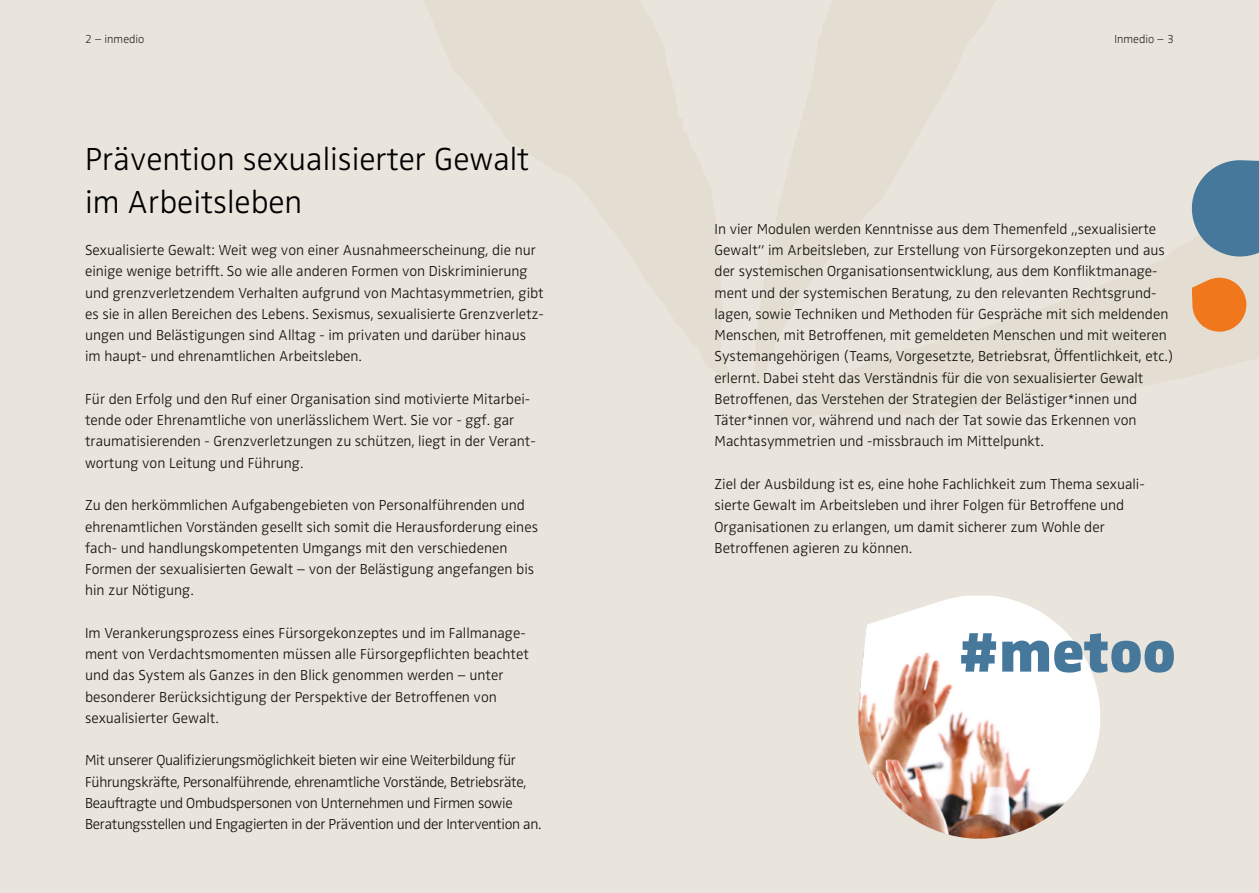
<style>
.page{position:relative;width:1259px;height:893px;background:#eae5dc}
.page>*{position:absolute;margin:0;border:0;box-sizing:border-box;transform-origin:0 0}
.t1{font:60px "Zwo w 8";color:#45789b}
.t2{font:33px/42.5px "Zwo w 2";color:#000}
.t3{font:15px/21.3px "Zwo w 2";color:#12120d}
.t4{font:15px/21.3px "Zwo w 2";letter-spacing:-.02em;color:#12120d}
.t5{font:12px "Zwo w 1";color:#12120d}
</style>
<div class="page">
<svg style="left:755px;top:0;width:242px;height:384px;fill:#e4ddd1"></svg>
<svg style="left:775px;top:178px;width:484px;height:244px"></svg>
<svg style="left:424px;top:0;width:309px;height:385px"></svg>
<svg style="left:1191px;top:160px;width:68px;height:97px"></svg>
<svg style="left:1191px;top:278px;width:55px;height:54px"></svg>
<img style="left:858px;top:596px;width:242px;height:243px">
<p class="t5" style="left:85px;top:34px;width:61px">2 – inmedio</p>
<p class="t5" style="left:1114px;top:34px;width:61px">Inmedio – 3</p>
<h2 class="t2" style="left:85px;top:141px;width:446px">Prävention sexualisierter Gewalt im Arbeitsleben</h2>
<p class="t3" style="left:85px;top:241px;width:460px">Sexualisierte Gewalt: Weit weg von einer Ausnahmeerscheinung, die nur einige wenige betrifft. So wie alle anderen Formen von Diskriminierung und grenzverletzendem Verhalten aufgrund von Machtasymmetrien, gibt es sie in allen Bereichen des Lebens. Sexismus, sexualisierte Grenzverletz&shy;ungen und Belästigungen sind Alltag - im privaten und darüber hinaus im haupt- und ehrenamtlichen Arbeitsleben.</p>
<p class="t3" style="left:85px;top:390px;width:452px">Für den Erfolg und den Ruf einer Organisation sind motivierte Mitarbei&shy;tende oder Ehrenamtliche von unerlässlichem Wert. Sie vor - ggf. gar traumatisierenden - Grenzverletzungen zu schützen, liegt in der Verant&shy;wortung von Leitung und Führung.</p>
<p class="t3" style="left:85px;top:496px;width:454px">Zu den herkömmlichen Aufgabengebieten von Personalführenden und ehrenamtlichen Vorständen gesellt sich somit die Herausforderung eines fach- und handlungskompetenten Umgangs mit den verschiedenen Formen der sexualisierten Gewalt – von der Belästigung angefangen bis hin zur Nötigung.</p>
<p class="t3" style="left:85px;top:623px;width:445px">Im Verankerungsprozess eines Fürsorgekonzeptes und im Fallmanage&shy;ment von Verdachtsmomenten müssen alle Fürsorgepflichten beachtet und das System als Ganzes in den Blick genommen werden – unter besonderer Berücksichtigung der Perspektive der Betroffenen von sexualisierter Gewalt.</p>
<p class="t4" style="left:85px;top:751px;width:458px">Mit unserer Qualifizierungsmöglichkeit bieten wir eine Weiterbildung für Führungskräfte, Personalführende, ehrenamtliche Vorstände, Betriebsräte, Beauftragte und Ombudspersonen von Unternehmen und Firmen sowie Beratungsstellen und Engagierten in der Prävention und der Intervention an.</p>
<p class="t3" style="left:714px;top:219px;width:460px">In vier Modulen werden Kenntnisse aus dem Themenfeld „sexualisierte Gewalt“ im Arbeitsleben, zur Erstellung von Fürsorgekonzepten und aus der systemischen Organisationsentwicklung, aus dem Konfliktmanage&shy;ment und der systemischen Beratung, zu den relevanten Rechtsgrund&shy;lagen, sowie Techniken und Methoden für Gespräche mit sich meldenden Menschen, mit Betroffenen, mit gemeldeten Menschen und mit weiteren Systemangehörigen (Teams, Vorgesetzte, Betriebsrat, Öffentlichkeit, etc.) erlernt. Dabei steht das Verständnis für die von sexualisierter Gewalt Betroffenen, das Verstehen der Strategien der Belästiger*innen und Täter*innen vor, während und nach der Tat sowie das Erkennen von Machtasymmetrien und -missbrauch im Mittelpunkt.</p>
<p class="t3" style="left:714px;top:475px;width:432px">Ziel der Ausbildung ist es, eine hohe Fachlichkeit zum Thema sexuali&shy;sierte Gewalt im Arbeitsleben und ihrer Folgen für Betroffene und Organisationen zu erlangen, um damit sicherer zum Wohle der Betroffenen agieren zu können.</p>
<h1 class="t1" style="left:958px;top:629px;width:219px">#metoo</h1>
</div>
